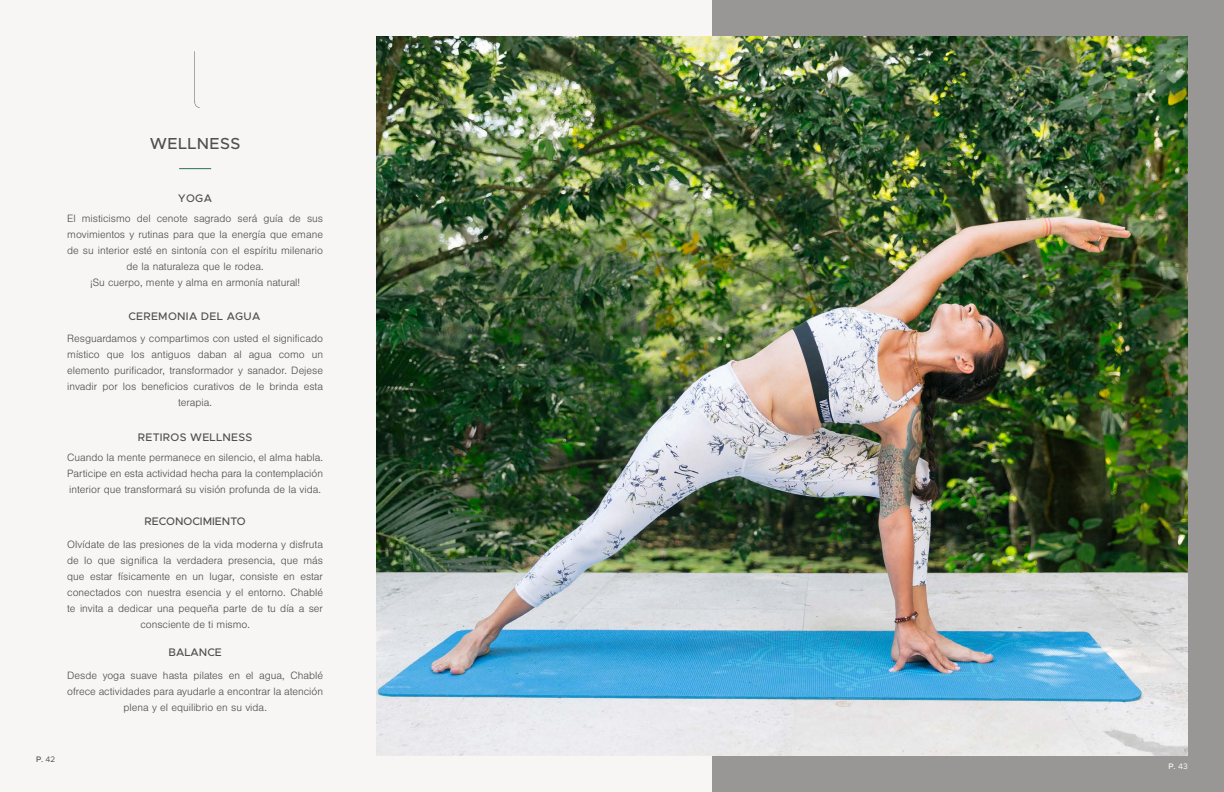
<style>
.page{position:relative;width:1224px;height:792px;background:#f7f6f4}
.page>*{position:absolute;margin:0;border:0;box-sizing:border-box;transform-origin:0 0}
.t1{font:500 16px "Metropolis";letter-spacing:.025em;color:#504e50}
.t2{font:300 11px/16px "Nimbus San";color:#4f4e4f;text-align:center}
.t3{font:500 11px "Metropolis";letter-spacing:.025em;color:#504e50}
.t4{font:500 11px "Metropolis";color:#4f4e4f}
.t5{font:500 8px "Metropolis";color:#504e50}
.t6{font:500 8px "Metropolis";color:#fff}
.s1{font-weight:400}
</style>
<div class="page">
<hr style="left:179px;top:168px;width:32px;height:1px;background:#2b7151">
<svg style="left:194px;top:51px;width:6px;height:57px"></svg>
<div style="left:712px;top:0;width:512px;height:792px;background:#989796"></div>
<img style="left:377px;top:36px;width:811px;height:720px">
<h1 class="t1" style="left:150px;top:134px;width:92px">WELLNESS</h1>
<p class="t3" style="left:178px;top:192px;width:35px">YOGA</p>
<p class="t2" style="left:67px;top:211px;width:257px">El misticismo del cenote sagrado será guía de sus movimientos y rutinas para que la energía que emane de su interior esté en sintonía con el espíritu milenario de la naturaleza que le rodea.<br>¡Su cuerpo, mente y alma en armonía natural!</p>
<p class="t3" style="left:129px;top:310px;width:133px">CEREMONIA DEL AGUA</p>
<p class="t2" style="left:67px;top:331px;width:257px">Resguardamos y compartimos con usted el significado místico que los antiguos daban al agua como un elemento purificador, transformador y sanador. Dejese invadir por los beneficios curativos de le brinda esta terapia.</p>
<p class="t3" style="left:138px;top:431px;width:116px">RETIROS WELLNESS</p>
<p class="t2" style="left:67px;top:450px;width:257px;text-align:justify">Cuando la mente permanece en silencio, el alma habla.<br>Participe en esta actividad hecha para la contemplación interior que transformará su visión profunda de la vida.</p>
<p class="t4" style="left:145px;top:515px;width:103px">RECONOCIMIENTO</p>
<p class="t2" style="left:67px;top:536px;width:257px">Olvídate de las presiones de la vida moderna y disfruta de lo que significa la verdadera presencia, que más que estar físicamente en un lugar, consiste en estar conectados con nuestra esencia y el entorno. Chablé te invita a dedicar una pequeña parte de tu día a ser consciente de ti mismo.</p>
<p class="t4" style="left:169px;top:646px;width:55px">BALANCE</p>
<p class="t2" style="left:67px;top:668px;width:257px">Desde yoga suave hasta pilates en el agua, Chablé ofrece actividades para ayudarle a encontrar la atención plena y el equilibrio en su vida.</p>
<p class="t5" style="left:36px;top:755px;width:21px">P. <span class="s1">42</span></p>
<p class="t6" style="left:1168px;top:761px;width:21px">P. <span class="s1">43</span></p>
</div>
